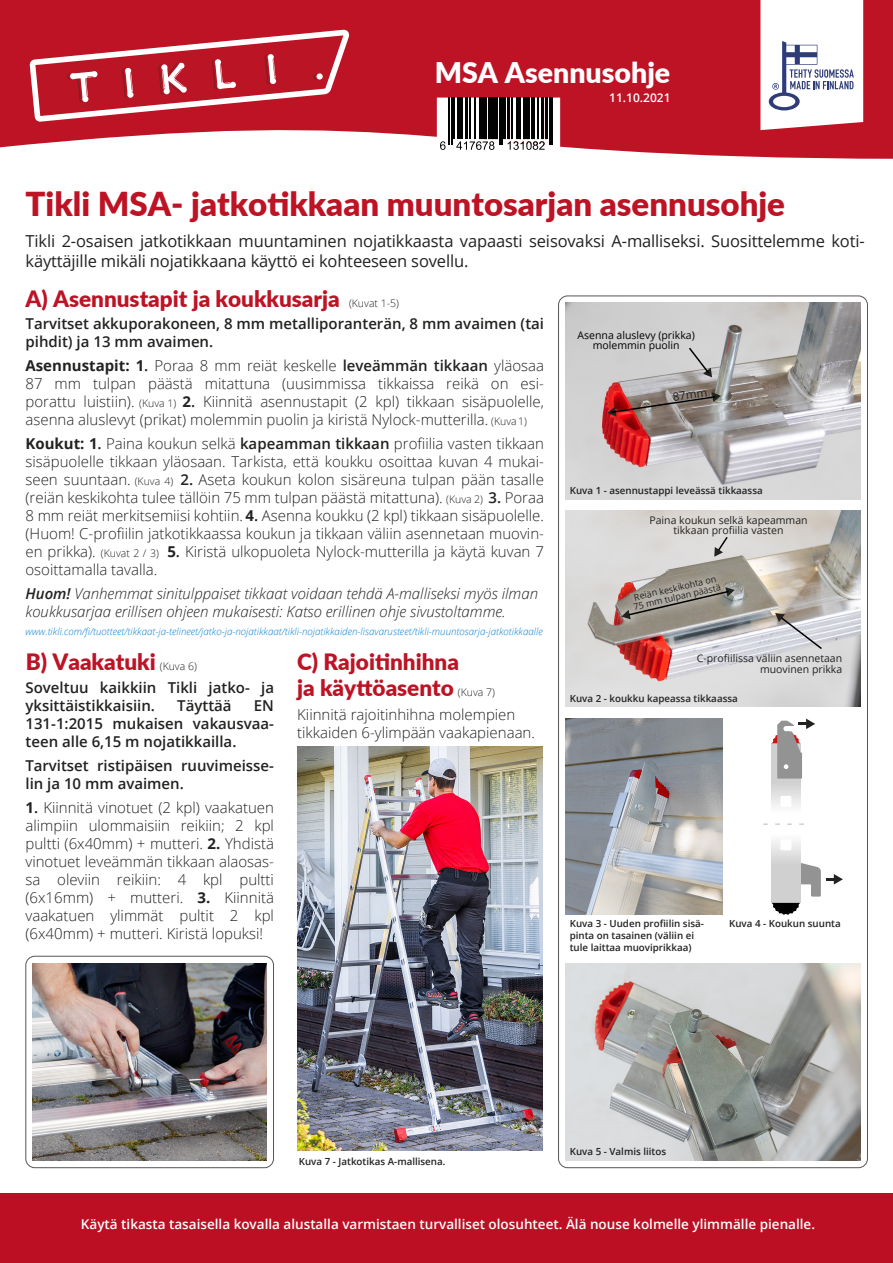
<style>
.page{position:relative;width:893px;height:1263px;background:#fff}
.page>*{position:absolute;margin:0;border:0;box-sizing:border-box;transform-origin:0 0}
.t1{font:900 33px "Lato";color:#bd1325}
.t2{font:900 28.5px "Lato";color:#fff}
.t3{font:900 22.5px/25.5px "Lato";color:#bd1325}
.t4{font:16.5px/19.8px "Open Sans";letter-spacing:-.01em;color:#222221}
.t5{font:300 15px/18px "Open Sans";color:#222221;text-align:justify}
.t6{font:600 15px/18px "Open Sans";color:#222221}
.t7{font:italic 300 15px/18px "Open Sans";color:#222221}
.t8{font:600 13.5px "Open Sans";color:#fff}
.t9{font:600 12px "Open Sans";color:#fff}
.t10{font:11.55px "Open Sans";color:#222221}
.t11{font:10.5px/10.5px "Open Sans";color:#222221;text-align:right}
.t12{font:10.5px/10.5px "Open Sans";color:#000;text-align:center}
.t13{font:600 9.75px/11.7px "Open Sans";color:#222221}
.t14{font:italic 300 9.75px "Open Sans";color:#0081d8}
.t15{font:9px/9px "Open Sans";color:#222221}
.s1{font-family:"Open Sans";font-weight:300;font-size:10.5px;color:#222221}
.s2{font-weight:700}
.s3{font-weight:600}
.s4{font-size:10.5px}
</style>
<div class="page">
<svg style="left:0;top:0;width:893px;height:159px;background:#c53342"></svg>
<svg style="left:30px;top:30px;width:319px;height:92px;background:#c73d4b"></svg>
<svg style="left:760px;top:0;width:103px;height:130px"></svg>
<div style="left:0;top:1193px;width:893px;height:70px;background:#bc0f23"></div>
<img style="left:566px;top:303px;width:294px;height:196px">
<svg style="left:607px;top:392px;width:114px;height:24px;background:#916864"></svg>
<svg style="left:687px;top:346px;width:25px;height:31px"></svg>
<img style="left:566px;top:964px;width:294px;height:196px">
<img style="left:566px;top:510px;width:294px;height:197px">
<svg style="left:775px;top:613px;width:49px;height:38px;background:#c3c2c6"></svg>
<img style="left:608px;top:560px;width:140px;height:72px">
<svg style="left:621px;top:587px;width:114px;height:32px;background:#9a9187"></svg>
<svg style="left:714px;top:535px;width:15px;height:22px"></svg>
<img style="left:566px;top:719px;width:156px;height:196px">
<svg style="left:437px;top:98px;width:123px;height:54px"></svg>
<div style="left:25px;top:956px;width:249px;height:212px;border:1px solid #565656;border-radius:9px"></div>
<img style="left:33px;top:964px;width:233px;height:196px">
<div style="left:772px;top:825px;width:28px;height:78px;background:linear-gradient(to bottom,#fafafa,#c3c3c3)"></div>
<svg style="left:772px;top:903px;width:28px;height:12px"></svg>
<div style="left:780px;top:839px;width:11px;height:11px;background:#fff;border-radius:2px"></div>
<svg style="left:772px;top:778px;width:28px;height:29px"></svg>
<div style="left:780px;top:796px;width:11px;height:11px;background:#fff;border-radius:2px"></div>
<svg style="left:763px;top:823px;width:41px;height:2px"></svg>
<svg style="left:772px;top:719px;width:43px;height:59px"></svg>
<svg style="left:799px;top:862px;width:44px;height:34px"></svg>
<img style="left:297px;top:746px;width:245px;height:404px">
<h2 class="t2" style="left:435px;top:51px;width:237px">MSA Asennusohje</h2>
<p class="t9" style="left:609px;top:89px;width:63px">11.10.2021</p>
<h1 class="t1" style="left:26px;top:180px;width:761px">Tikli MSA- jatkotikkaan muuntosarjan asennusohje</h1>
<p class="t4" style="left:26px;top:230px;width:841px">Tikli 2-osaisen jatkotikkaan muuntaminen nojatikkaasta vapaasti seisovaksi A-malliseksi. Suosittelemme koti&shy;käyttäjille mikäli nojatikkaana käyttö ei kohteeseen sovellu.</p>
<h3 class="t3" style="left:26px;top:285px;width:375px">A) Asennustapit ja koukkusarja <span class="s1">(Kuvat 1-5)</span></h3>
<p class="t6" style="left:26px;top:315px;width:520px">Tarvitset akkuporakoneen, 8 mm metalliporanterän, 8 mm avaimen (tai pihdit) ja 13 mm avaimen.</p>
<p class="t5" style="left:26px;top:356px;width:520px"><span class="s2">Asennustapit: 1</span><span class="s3">.</span> Poraa 8 mm reiät keskelle <span class="s3">leveämmän tikkaan</span> yläosaa 87 mm tulpan päästä mitattuna (uusimmissa tikkaissa reikä on esi&shy;porattu luistiin). <span class="s4">(Kuva 1)</span> <span class="s2">2</span><span class="s3">.</span> Kiinnitä asennustapit (2 kpl) tikkaan sisäpuolelle, asenna aluslevyt (prikat) molemmin puolin ja kiristä Nylock-mutterilla. <span class="s4">(Kuva1)</span></p>
<p class="t5" style="left:26px;top:434px;width:520px"><span class="s2">Koukut: 1</span><span class="s3">.</span> Paina koukun selkä <span class="s3">kapeamman tikkaan</span> profiilia vasten tikkaan sisäpuolelle tikkaan yläosaan. Tarkista, että koukku osoittaa kuvan 4 mukai&shy;seen suuntaan. <span class="s4">(Kuva 4)</span> <span class="s3">2.</span> Aseta koukun kolon sisäreuna tulpan pään tasalle (reiän keskikohta tulee tällöin 75 mm tulpan päästä mitattuna). <span class="s4">(Kuva 2)</span> <span class="s3">3.</span> Poraa 8 mm reiät merkitsemiisi kohtiin. <span class="s2">4</span><span class="s3">.</span> Asenna koukku (2 kpl) tikkaan sisäpuolelle. (Huom! C-profiilin jatkotikkaassa koukun ja tikkaan väliin asennetaan muovin&shy;en prikka). <span class="s4">(Kuvat 2 / 3)</span> <span class="s2">5</span><span class="s3">.</span> Kiristä ulkopuoleta Nylock-mutterilla ja käytä kuvan 7 osoittamalla tavalla.</p>
<p class="t7" style="left:26px;top:584px;width:514px"><span class="s3">Huom!</span> Vanhemmat sinitulppaiset tikkaat voidaan tehdä A-malliseksi myös ilman koukkusarjaa erillisen ohjeen mukaisesti: Katso erillinen ohje sivustoltamme.</p>
<p class="t14" style="left:26px;top:625px;width:519px">www.tikli.com/fi/tuotteet/tikkaat-ja-telineet/jatko-ja-nojatikkaat/tikli-nojatikkaiden-lisavarusteet/tikli-muuntosarja-jatkotikkaalle</p>
<h3 class="t3" style="left:26px;top:648px;width:173px">B) Vaakatuki <span class="s1">(Kuva 6)</span></h3>
<p class="t6" style="left:26px;top:678px;width:250px">Soveltuu kaikkiin Tikli jatko- ja yksittäistikkaisiin.</p>
<p class="t6" style="left:177px;top:696px;width:56px">Täyttää</p>
<p class="t6" style="left:26px;top:696px;width:250px;text-align:justify;text-indent:228px">EN 131-1:2015 mukaisen vakausvaa&shy;teen alle 6,15 m nojatikkailla.</p>
<p class="t6" style="left:26px;top:756px;width:250px">Tarvitset ristipäisen ruuvimeisse&shy;lin ja 10 mm avaimen.</p>
<p class="t5" style="left:26px;top:798px;width:250px"><span class="s2">1</span><span class="s3">.</span> Kiinnitä vinotuet (2 kpl) vaakatuen alimpiin ulommaisiin reikiin; 2 kpl pultti (6x40mm) + mutteri. <span class="s2">2.</span> Yhdistä vinotuet leveämmän tikkaan alaosas&shy;sa oleviin reikiin: 4 kpl pultti (6x16mm) + mutteri. <span class="s2">3.</span> Kiinnitä vaakatuen ylimmät pultit 2 kpl (6x40mm) + mutteri. Kiristä lopuksi!</p>
<h3 class="t3" style="left:297px;top:648px;width:199px">C) Rajoitinhihna<br>ja käyttöasento <span class="s1">(Kuva 7)</span></h3>
<p class="t5" style="left:297px;top:705px;width:239px">Kiinnitä rajoitinhihna molempien tikkaiden 6-ylimpään vaakapienaan.</p>
<p class="t12" style="left:578px;top:329px;width:119px">Asenna aluslevy (prikka) molemmin puolin</p>
<p class="t10" style="left:672px;top:389px;width:36px;rotate:-9deg">87mm</p>
<p class="t13" style="left:570px;top:485px;width:194px">Kuva 1 - asennustappi leveässä tikkaassa</p>
<p class="t11" style="left:649px;top:514px;width:160px;text-align:center">Paina koukun selkä kapeamman tikkaan profiilia vasten</p>
<p class="t15" style="left:631px;top:593px;width:91px;rotate:-13deg">Reiän keskikohta on<br>75 mm tulpan päästä</p>
<p class="t11" style="left:697px;top:653px;width:147px">C-profiilissa väliin asennetaan muovinen prikka</p>
<p class="t13" style="left:570px;top:692px;width:170px">Kuva 2 - koukku kapeassa tikkaassa</p>
<p class="t13" style="left:570px;top:917px;width:136px">Kuva 3 - Uuden profiilin sisä&shy;pinta on tasainen (väliin ei tule laittaa muoviprikkaa)</p>
<p class="t13" style="left:729px;top:917px;width:113px">Kuva 4 - Koukun suunta</p>
<p class="t13" style="left:299px;top:1155px;width:148px">Kuva 7 - Jatkotikas A-mallisena.</p>
<p class="t13" style="left:570px;top:1146px;width:98px">Kuva 5 - Valmis liitos</p>
<p class="t8" style="left:81px;top:1215px;width:736px">Käytä tikasta tasaisella kovalla alustalla varmistaen turvalliset olosuhteet. Älä nouse kolmelle ylimmälle pienalle.</p>
</div>
